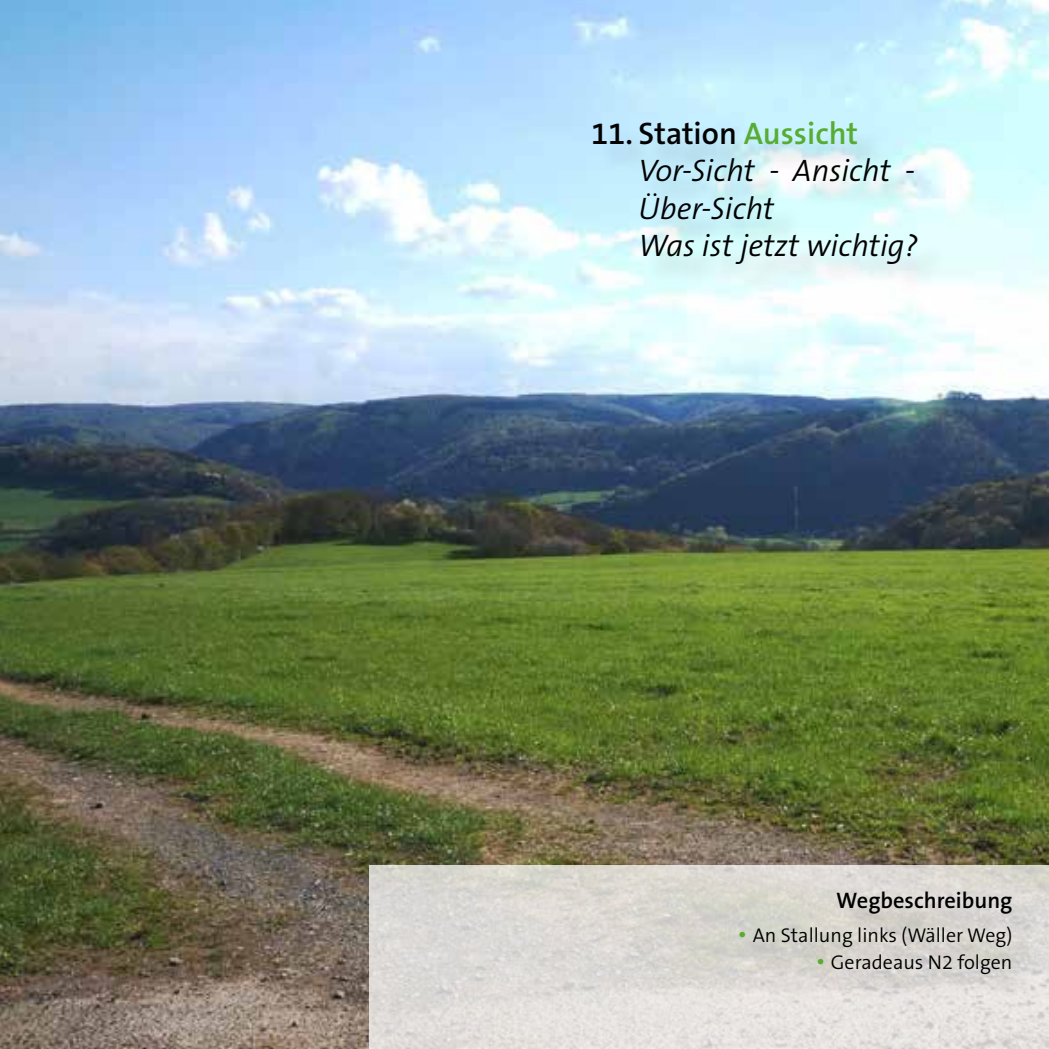
<style>
.page{position:relative;width:1049px;height:1049px;background:#fff}
.page>*{position:absolute;margin:0;border:0;box-sizing:border-box;transform-origin:0 0}
.t1{font:italic 300 31.25px/37.5px "The Sans B4";color:#020203}
.t2{font:600 31.25px "The Sans B6";color:#020203}
.t3{font:600 22.5px "The Sans B6";color:#000}
.t4{font:300 20px "The Sans B4";color:#000}
.s1{color:#58ac31}
.s2{font-size:25px;color:#58ac31}
</style>
<div class="page">
<img style="left:0;top:0;width:1049px;height:1049px">
<div style="left:598px;top:125px;width:350px;height:170px;background:#000;opacity:.15"></div>
<svg style="left:369px;top:865px;width:680px;height:184px;background:#dedbd7"></svg>
<hr style="left:0;top:865px;width:1px;height:184px;background:#fff">
<div style="left:744px;top:895px;width:298px;height:109px;background:#000;opacity:.15"></div>
<p class="t2" style="left:591px;top:116px;width:268px">11. Station <span class="s1">Aussicht</span></p>
<p class="t1" style="left:639px;top:153px;width:281px">Vor-Sicht - Ansicht -<br>Über-Sicht<br>Was ist jetzt wichtig?</p>
<p class="t3" style="left:836px;top:888px;width:178px">Wegbeschreibung</p>
<p class="t4" style="left:737px;top:924px;width:277px"><span class="s2">•</span> An Stallung links (Wäller Weg)</p>
<p class="t4" style="left:815px;top:951px;width:198px"><span class="s2">•</span> Geradeaus N2 folgen</p>
</div>
